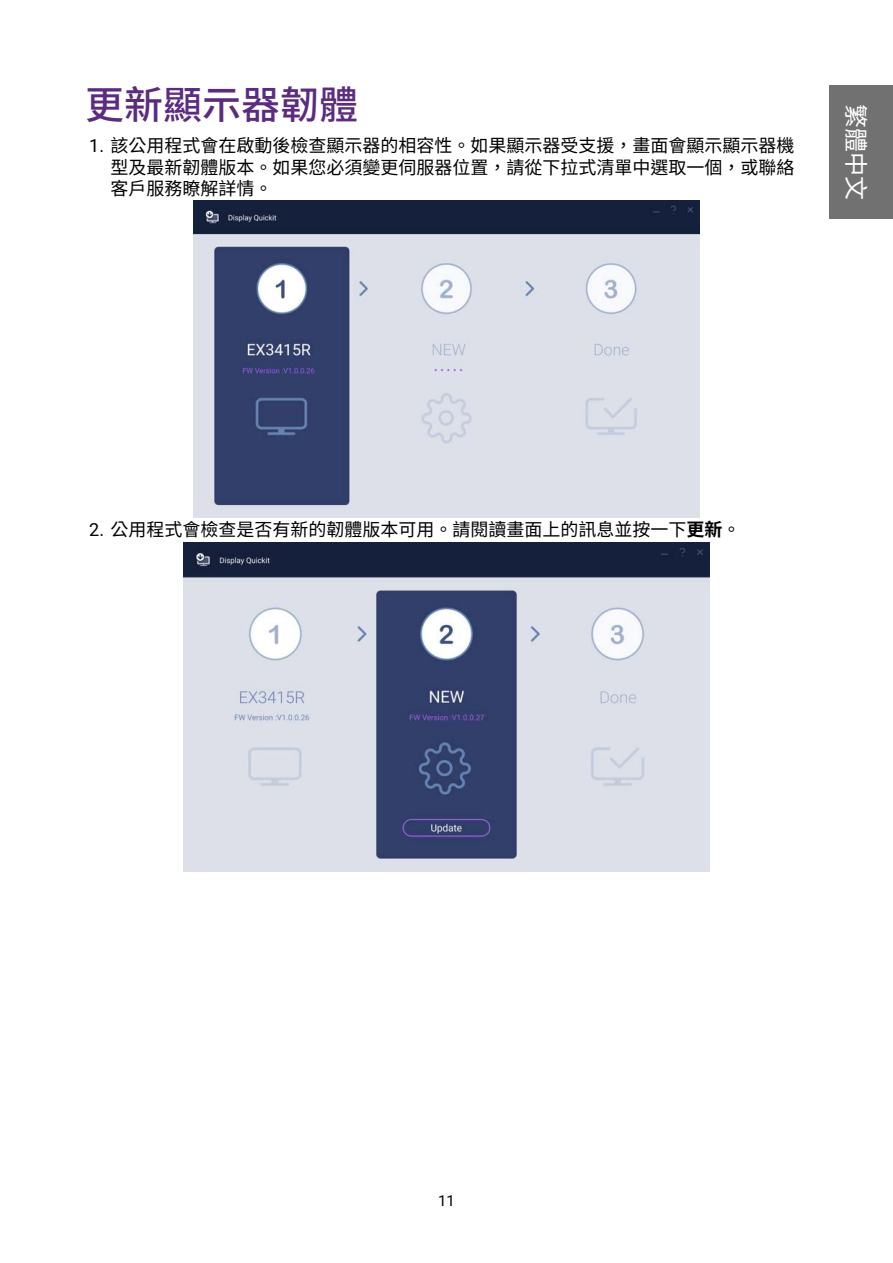
<style>
.page{position:relative;width:893px;height:1263px;background:#fff}
.page>*{position:absolute;margin:0;border:0;box-sizing:border-box;transform-origin:0 0}
.t1{font:500 39px "Noto Sans TC";color:#5b2b82}
.t2{font:24px "Noto Sans TC";color:#fff}
.t3{font:18px/21.6px "Noto Sans TC";color:#000;text-align:justify}
.t4{font:15px "Roboto";color:#000}
.s1{font-family:"Roboto"}
.s2{font-weight:700}
</style>
<div class="page">
<div style="left:829px;top:85px;width:64px;height:134px;background:#727171"></div>
<img style="left:194px;top:201px;width:505px;height:316px">
<img style="left:183px;top:542px;width:527px;height:329px">
<h1 class="t1" style="left:85px;top:83px;width:274px">更新顯示器韌體</h1>
<p class="t3" style="left:111px;top:135px;width:686px;text-indent:-21px"><span class="s1">1.</span> 該公用程式會在啟動後檢查顯示器的相容性。如果顯示器受支援，畫面會顯示顯示器機型及最新韌體版本。如果您必須變更伺服器位置，請從下拉式清單中選取一個，或聯絡客戶服務瞭解詳情。</p>
<h2 class="t2" style="left:869px;top:104px;width:97px;rotate:90deg">繁體中文</h2>
<p class="t3" style="left:89px;top:519px;width:653px"><span class="s1">2.</span> 公用程式會檢查是否有新的韌體版本可用。請閱讀畫面上的訊息並按一下<span class="s2">更新</span>。</p>
<p class="t4" style="left:438px;top:1190px;width:18px">11</p>
</div>
